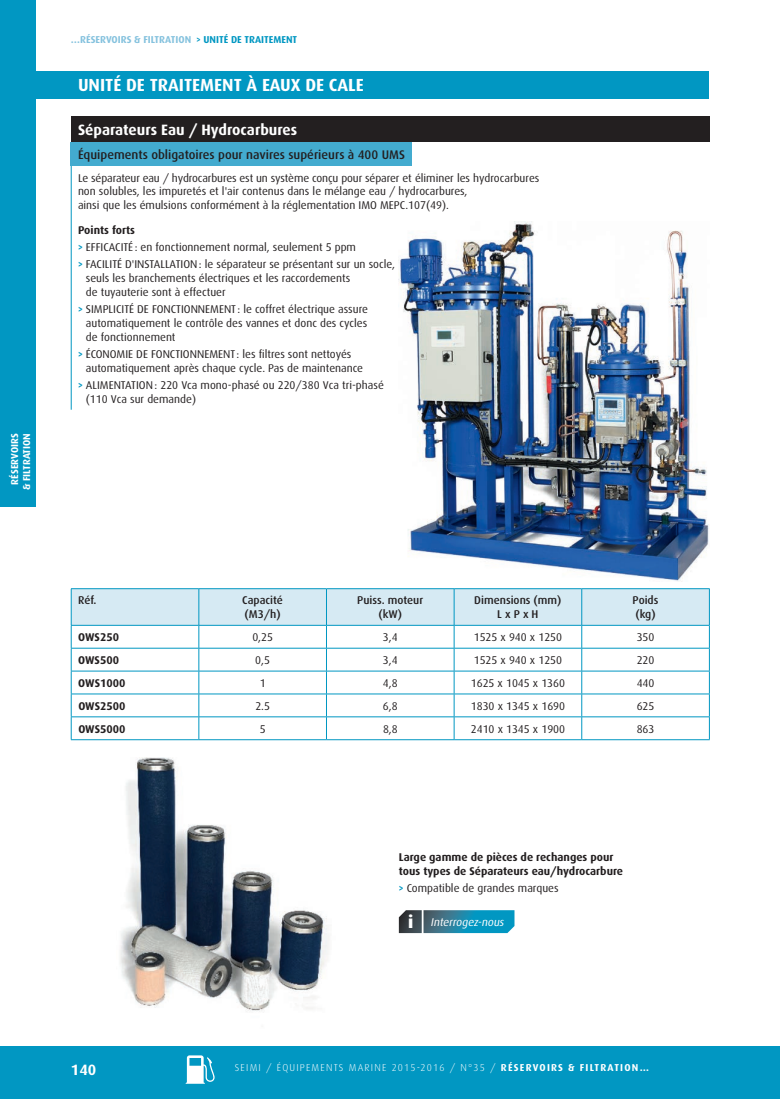
<style>
.page{position:relative;width:780px;height:1099px;background:#fff}
.page>*{position:absolute;margin:0;border:0;box-sizing:border-box;transform-origin:0 0}
._2_TITRE_THÈME{font:700 17.5px "Dax";color:#fff}
._3_SOUS_TITRE_PRODUI{font:800 17.5px "Dax";color:#fff}
._3_TITRE_PRODUIT{font:700 15px "Dax";color:#fff}
._3_SOUS_TITRE_PRODUI-2{font:500 12.5px "Dax";color:#231f20}
._4_TEXTE_COURANT{font:11.25px/13.8px "Dax";color:#231f20}
._4_TEXTE_COURANT-2{font:700 11.25px/13.8px "Dax";color:#231f20}
._4_TEXTE_COURANT-3{font:500 11.25px/13.8px "Dax";color:#231f20}
._3_SOUS_TITRE_PRODUI-3{font:italic 11.25px "Dax";color:#fff}
.t1{font:300 10px "Dax";letter-spacing:.12em;color:#fff}
._0_TITRE_CHAPITRE_BI{font:700 10px "Dax";color:#85c2de}
.t2{font:700 10px/12px "Dax";color:#fff;text-align:center}
.s1{color:#0197c2}
.s2{font-weight:700;color:#0197c2}
.s3{font-weight:700}
</style>
<div class="page">
<div style="left:0;top:0;width:35px;height:507px;background:#0197c2"></div>
<div style="left:0;top:1045px;width:780px;height:53px;background:#0197c2"></div>
<svg style="left:186px;top:1055px;width:28px;height:28px"></svg>
<img style="left:399px;top:221px;width:310px;height:360px">
<div style="left:35px;top:71px;width:674px;height:28px;background:#0197c2"></div>
<hr style="left:71px;top:166px;width:1px;height:244px;background:#0197c2">
<div style="left:71px;top:116px;width:638px;height:26px;background:#231f20"></div>
<div style="left:71px;top:142px;width:341px;height:24px;background:#43abcf"></div>
<svg style="left:71px;top:588px;width:639px;height:151px"></svg>
<hr style="left:71px;top:739px;width:128px;height:1px;background:#0197c2">
<hr style="left:199px;top:739px;width:127px;height:1px;background:#0197c2">
<hr style="left:326px;top:739px;width:128px;height:1px;background:#0197c2">
<hr style="left:454px;top:739px;width:127px;height:1px;background:#0197c2">
<hr style="left:581px;top:739px;width:128px;height:1px;background:#0197c2">
<img style="left:120px;top:757px;width:209px;height:254px">
<svg style="left:399px;top:910px;width:115px;height:23px;background:#2a7e99"></svg>
<p class="t2" style="left:9px;top:490px;width:58px;rotate:-90deg">RÉSERVOIRS &amp; FILTRATION</p>
<p class="_0_TITRE_CHAPITRE_BI" style="left:71px;top:34px;width:228px">…RÉSERVOIRS &amp; FILTRATION <span class="s1">&gt; UNITÉ DE TRAITEMENT</span></p>
<p class="_2_TITRE_THÈME" style="left:78px;top:75px;width:287px">UNITÉ DE TRAITEMENT À EAUX DE CALE</p>
<p class="_3_TITRE_PRODUIT" style="left:78px;top:121px;width:221px">Séparateurs Eau / Hydrocarbures</p>
<p class="_3_SOUS_TITRE_PRODUI-2" style="left:78px;top:147px;width:328px">Équipements obligatoires pour navires supérieurs à 400 UMS</p>
<p class="_4_TEXTE_COURANT" style="left:78px;top:171px;width:463px">Le séparateur eau / hydrocarbures est un système conçu pour séparer et éliminer les hydrocarbures non solubles, les impuretés et l'air contenus dans le mélange eau / hydrocarbures,<br>ainsi que les émulsions conformément à la réglementation IMO MEPC.107(49).</p>
<p class="_4_TEXTE_COURANT-2" style="left:78px;top:223px;width:59px">Points forts</p>
<p class="_4_TEXTE_COURANT" style="left:78px;top:240px;width:279px"><span class="s2">&gt;</span> EFFICACITÉ : en fonctionnement normal, seulement 5 ppm</p>
<p class="_4_TEXTE_COURANT" style="left:86px;top:257px;width:311px;text-indent:-8px"><span class="s2">&gt;</span> FACILITÉ D'INSTALLATION: le séparateur se présentant sur un socle, seuls les branchements électriques et les raccordements<br>de tuyauterie sont à effectuer</p>
<p class="_4_TEXTE_COURANT" style="left:86px;top:302px;width:283px;text-align:justify;text-indent:-8px"><span class="s2">&gt;</span> SIMPLICITÉ DE FONCTIONNEMENT : le coffret électrique assure automatiquement le contrôle des vannes et donc des cycles de fonctionnement</p>
<p class="_4_TEXTE_COURANT" style="left:86px;top:347px;width:279px;text-indent:-8px"><span class="s2">&gt;</span> ÉCONOMIE DE FONCTIONNEMENT : les filtres sont nettoyés automatiquement après chaque cycle. Pas de maintenance</p>
<p class="_4_TEXTE_COURANT" style="left:86px;top:378px;width:299px;text-indent:-8px"><span class="s2">&gt;</span> ALIMENTATION: 220 Vca mono-phasé ou 220/380 Vca tri-phasé (110 Vca sur demande)</p>
<p class="_4_TEXTE_COURANT-3" style="left:78px;top:593px;width:20px">Réf.</p>
<p class="_4_TEXTE_COURANT-3" style="left:242px;top:593px;width:42px">Capacité (M3/h)</p>
<p class="_4_TEXTE_COURANT-3" style="left:357px;top:593px;width:67px;text-align:center">Puiss. moteur (kW)</p>
<p class="_4_TEXTE_COURANT-3" style="left:474px;top:593px;width:89px;text-align:center">Dimensions (mm)<br>L x P x H</p>
<p class="_4_TEXTE_COURANT-3" style="left:632px;top:593px;width:27px">Poids (kg)</p>
<p class="_4_TEXTE_COURANT-2" style="left:78px;top:630px;width:42px">OWS250</p>
<p class="_4_TEXTE_COURANT" style="left:252px;top:630px;width:22px">0,25</p>
<p class="_4_TEXTE_COURANT" style="left:383px;top:630px;width:16px">3,4</p>
<p class="_4_TEXTE_COURANT" style="left:473px;top:630px;width:90px">1525 x 940 x 1250</p>
<p class="_4_TEXTE_COURANT" style="left:636px;top:630px;width:19px">350</p>
<p class="_4_TEXTE_COURANT-2" style="left:78px;top:653px;width:42px">OWS500</p>
<p class="_4_TEXTE_COURANT" style="left:255px;top:653px;width:16px">0,5</p>
<p class="_4_TEXTE_COURANT" style="left:383px;top:653px;width:16px">3,4</p>
<p class="_4_TEXTE_COURANT" style="left:473px;top:653px;width:90px">1525 x 940 x 1250</p>
<p class="_4_TEXTE_COURANT" style="left:636px;top:653px;width:19px">220</p>
<p class="_4_TEXTE_COURANT-2" style="left:78px;top:676px;width:49px">OWS1000</p>
<p class="_4_TEXTE_COURANT" style="left:260px;top:676px;width:7px">1</p>
<p class="_4_TEXTE_COURANT" style="left:383px;top:676px;width:16px">4,8</p>
<p class="_4_TEXTE_COURANT" style="left:470px;top:676px;width:96px">1625 x 1045 x 1360</p>
<p class="_4_TEXTE_COURANT" style="left:636px;top:676px;width:19px">440</p>
<p class="_4_TEXTE_COURANT-2" style="left:78px;top:699px;width:49px">OWS2500</p>
<p class="_4_TEXTE_COURANT" style="left:255px;top:699px;width:16px">2.5</p>
<p class="_4_TEXTE_COURANT" style="left:383px;top:699px;width:16px">6,8</p>
<p class="_4_TEXTE_COURANT" style="left:471px;top:699px;width:96px">1830 x 1345 x 1690</p>
<p class="_4_TEXTE_COURANT" style="left:636px;top:699px;width:19px">625</p>
<p class="_4_TEXTE_COURANT-2" style="left:78px;top:722px;width:49px">OWS5000</p>
<p class="_4_TEXTE_COURANT" style="left:260px;top:722px;width:7px">5</p>
<p class="_4_TEXTE_COURANT" style="left:383px;top:722px;width:16px">8,8</p>
<p class="_4_TEXTE_COURANT" style="left:471px;top:722px;width:96px">2410 x 1345 x 1900</p>
<p class="_4_TEXTE_COURANT" style="left:636px;top:722px;width:19px">863</p>
<p class="_4_TEXTE_COURANT-2" style="left:399px;top:850px;width:226px">Large gamme de pièces de rechanges pour tous types de Séparateurs eau/hydrocarbure</p>
<p class="_4_TEXTE_COURANT" style="left:399px;top:881px;width:161px"><span class="s2">&gt;</span> Compatible de grandes marques</p>
<p class="_3_SOUS_TITRE_PRODUI" style="left:408px;top:911px;width:7px">i</p>
<p class="_3_SOUS_TITRE_PRODUI-3" style="left:430px;top:915px;width:77px">Interrogez-nous</p>
<h2 class="_3_TITRE_PRODUIT" style="left:71px;top:1061px;width:27px">140</h2>
<p class="t1" style="left:235px;top:1062px;width:415px">SEIMI / ÉQUIPEMENTS MARINE 2015-2016 / N°35 / <span class="s3">RÉSERVOIRS &amp; FILTRATION…</span></p>
</div>
